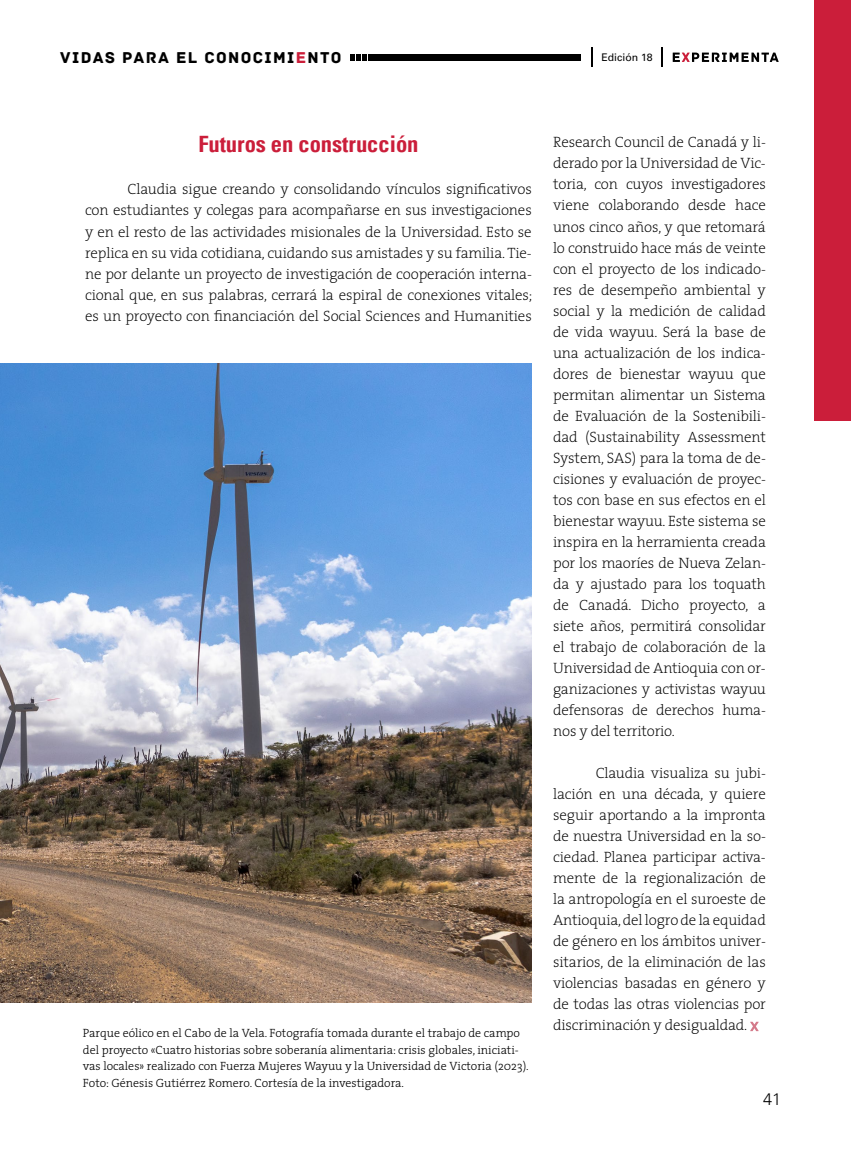
<style>
.page{position:relative;width:851px;height:1149px;background:#fff}
.page>*{position:absolute;margin:0;border:0;box-sizing:border-box;transform-origin:0 0}
.t1{font:700 condensed 22.5px "Univers";color:#cb1e3a}
.t2{font:16.5px "Archive";letter-spacing:.08em;color:#000}
.t3{font:300 16.5px "Univers";color:#000}
.t4{font:200 15px/21px "The Serif";letter-spacing:-.01em;color:#000;text-align:justify}
.t5{font:300 12px/16.5px "The Serif";color:#000}
.t6{font:10.5px "Univers LT Std";color:#000}
.s1{color:#cb1e3a}
.s2{font-family:"Univers LT Std";font-stretch:condensed}
</style>
<div class="page">
<svg style="left:591px;top:48px;width:2px;height:19px"></svg>
<svg style="left:661px;top:48px;width:1px;height:19px"></svg>
<svg style="left:672px;top:53px;width:106px;height:9px"></svg>
<div style="left:814px;top:0;width:36px;height:420px;background:#cb1e3a"></div>
<svg style="left:350px;top:54px;width:17px;height:7px"></svg>
<div style="left:368px;top:54px;width:213px;height:7px;background:#000"></div>
<img style="left:0;top:364px;width:531px;height:637px">
<svg style="left:750px;top:1021px;width:8px;height:9px"></svg>
<p class="t2" style="left:60px;top:48px;width:283px">VIDAS PARA EL CONOCIMI<span class="s1">E</span>NTO</p>
<p class="t6" style="left:601px;top:51px;width:53px">Edición 18</p>
<h1 class="t1" style="left:198px;top:130px;width:221px">Futuros en construcción</h1>
<p class="t4" style="left:85px;top:178px;width:449px;text-indent:43px">Claudia sigue creando y consolidando vínculos significativos con estudiantes y colegas para acompañarse en sus investigaciones y en el resto de las actividades misionales de la Universidad. Esto se replica en su vida cotidiana, cuidando sus amistades y su familia. Tie&shy;ne por delante un proyecto de investigación de cooperación interna&shy;cional que, en sus palabras, cerrará la espiral de conexiones vitales; es un proyecto con financiación del Social Sciences and Humanities</p>
<p class="t5" style="left:83px;top:1024px;width:447px">Parque eólico en el Cabo de la Vela. Fotografía tomada durante el trabajo de campo del proyecto <span class="s2">«</span>Cuatro historias sobre soberanía alimentaria: crisis globales, iniciati&shy;vas locales<span class="s2">»</span> realizado con Fuerza Mujeres Wayuu y la Universidad de Victoria (2023).<br>Foto: Génesis Gutiérrez Romero. Cortesía de la investigadora.</p>
<p class="t4" style="left:553px;top:131px;width:214px">Research Council de Canadá y li&shy;derado por la Universidad de Vic&shy;toria, con cuyos investigadores viene colaborando desde hace unos cinco años, y que retomará lo construido hace más de veinte con el proyecto de los indicado&shy;res de desempeño ambiental y social y la medición de calidad de vida wayuu. Será la base de una actualización de los indica&shy;dores de bienestar wayuu que permitan alimentar un Sistema de Evaluación de la Sostenibili&shy;dad (Sustainability Assessment System, SAS) para la toma de de&shy;cisiones y evaluación de proyec&shy;tos con base en sus efectos en el bienestar wayuu. Este sistema se inspira en la herramienta creada por los maoríes de Nueva Zelan&shy;da y ajustado para los toquath de Canadá. Dicho proyecto, a siete años, permitirá consolidar el trabajo de colaboración de la Universidad de Antioquia con or&shy;ganizaciones y activistas wayuu defensoras de derechos huma&shy;nos y del territorio.</p>
<p class="t4" style="left:553px;top:761px;width:214px;text-indent:43px">Claudia visualiza su jubi&shy;lación en una década, y quiere seguir aportando a la impronta de nuestra Universidad en la so&shy;ciedad. Planea participar activa&shy;mente de la regionalización de la antropología en el suroeste de Antioquia, del logro de la equidad de género en los ámbitos univer&shy;sitarios, de la eliminación de las violencias basadas en género y de todas las otras violencias por discriminación y desigualdad.</p>
<p class="t3" style="left:763px;top:1088px;width:20px">41</p>
</div>
